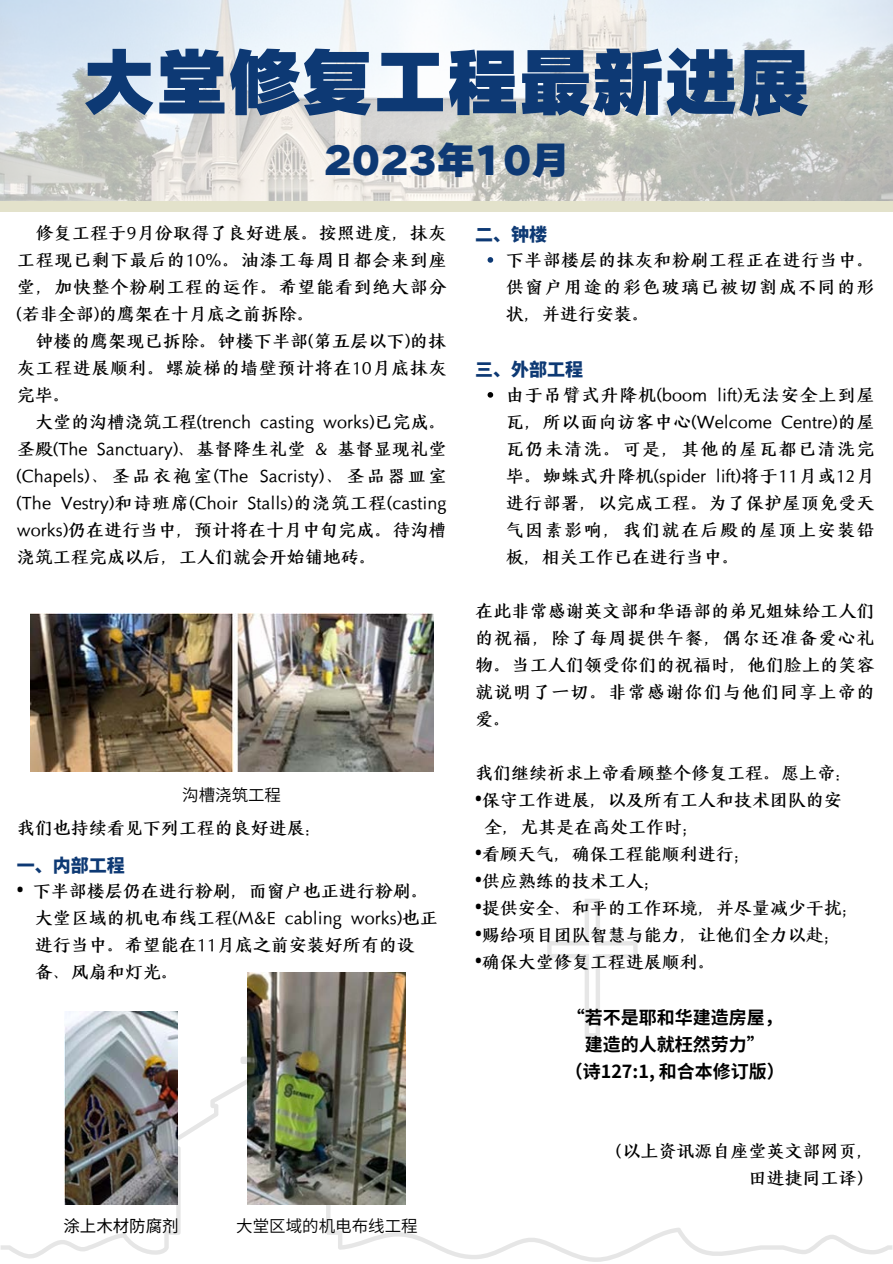
<style>
.page{position:relative;width:893px;height:1264px;background:#fff}
.page>*{position:absolute;margin:0;border:0;box-sizing:border-box;transform-origin:0 0}
.t1{font:72.6px "HY Qi Hei AZEJ";color:#0d3974}
.t2{font:37.8px "HY Qi Hei AZEJ";color:#0d3974}
.t3{font:18px/27px "HY Jin Kai J";color:#000;text-align:justify}
.t4{font:700 18px "Source Han Sans SC";color:#000}
.t5{font:800 18px "Source Han Sans SC";color:#0d3974}
.t6{font:16.5px "Source Han Sans SC";color:#000}
.t7{font:16.5px "Source Han Sans SC";color:#000}
.s1{font-family:"Noto Sans";font-weight:700}
</style>
<div class="page">
<img style="left:0;top:0;width:892px;height:201px">
<div style="left:0;top:201px;width:892px;height:10px;background:#e3e2cb"></div>
<svg style="left:1px;top:1056px;width:891px;height:205px"></svg>
<svg style="left:547px;top:899px;width:91px;height:138px"></svg>
<img style="left:30px;top:613px;width:403px;height:158px">
<img style="left:247px;top:972px;width:159px;height:232px">
<img style="left:64px;top:1011px;width:114px;height:193px">
<svg style="left:487px;top:257px;width:6px;height:6px"></svg>
<svg style="left:487px;top:392px;width:6px;height:5px"></svg>
<p class="t1" style="left:83px;top:41px;width:728px">大堂修复工程最新进展</p>
<p class="t2" style="left:323px;top:138px;width:247px">2023年10月</p>
<p class="t3" style="left:17px;top:219px;width:431px;text-indent:18px">修复工程于9月份取得了良好进展。按照进度，抹灰工程现已剩下最后的10%。油漆工每周日都会来到座堂，加快整个粉刷工程的运作。希望能看到绝大部分(若非全部)的鹰架在十月底之前拆除。</p>
<p class="t3" style="left:17px;top:327px;width:431px;text-indent:18px">钟楼的鹰架现已拆除。钟楼下半部(第五层以下)的抹灰工程进展顺利。螺旋梯的墙壁预计将在10月底抹灰完毕。</p>
<p class="t3" style="left:17px;top:408px;width:431px;text-indent:18px">大堂的沟槽浇筑工程(trench casting works)已完成。圣殿(The Sanctuary)、基督降生礼堂 &amp; 基督显现礼堂(Chapels)、圣品衣袍室(The Sacristy)、圣品器皿室(The Vestry)和诗班席(Choir Stalls)的浇筑工程(casting works)仍在进行当中，预计将在十月中旬完成。待沟槽浇筑工程完成以后，工人们就会开始铺地砖。</p>
<p class="t6" style="left:182px;top:781px;width:100px">沟槽浇筑工程</p>
<p class="t3" style="left:17px;top:814px;width:307px">我们也持续看见下列工程的良好进展：</p>
<p class="t5" style="left:17px;top:851px;width:109px">一、内部工程</p>
<p class="t3" style="left:17px;top:877px;width:413px"><span class="s1">•</span> 下半部楼层仍在进行粉刷，而窗户也正进行粉刷。</p>
<p class="t3" style="left:35px;top:904px;width:404px">大堂区域的机电布线工程(M&amp;E cabling works)也正</p>
<p class="t3" style="left:35px;top:931px;width:381px">进行当中。希望能在11月底之前安装好所有的设</p>
<p class="t3" style="left:35px;top:958px;width:145px">备、风扇和灯光。</p>
<p class="t7" style="left:63px;top:1212px;width:117px">涂上木材防腐剂</p>
<p class="t6" style="left:236px;top:1212px;width:183px">大堂区域的机电布线工程</p>
<p class="t5" style="left:475px;top:220px;width:73px">二、钟楼</p>
<p class="t3" style="left:505px;top:246px;width:370px">下半部楼层的抹灰和粉刷工程正在进行当中。供窗户用途的彩色玻璃已被切割成不同的形状，并进行安装。</p>
<p class="t5" style="left:475px;top:355px;width:109px">三、外部工程</p>
<p class="t3" style="left:505px;top:381px;width:370px">由于吊臂式升降机(boom lift)无法安全上到屋瓦，所以面向访客中心(Welcome Centre)的屋瓦仍未清洗。可是，其他的屋瓦都已清洗完毕。蜘蛛式升降机(spider lift)将于11月或12月进行部署，以完成工程。为了保护屋顶免受天气因素影响，我们就在后殿的屋顶上安装铅板，相关工作已在进行当中。</p>
<p class="t3" style="left:475px;top:597px;width:401px">在此非常感谢英文部和华语部的弟兄姐妹给工人们的祝福，除了每周提供午餐，偶尔还准备爱心礼物。当工人们领受你们的祝福时，他们脸上的笑容就说明了一切。非常感谢你们与他们同享上帝的爱。</p>
<p class="t3" style="left:475px;top:759px;width:379px">我们继续祈求上帝看顾整个修复工程。愿上帝：</p>
<p class="t3" style="left:475px;top:786px;width:368px"><span class="s1">•</span>保守工作进展，以及所有工人和技术团队的安</p>
<p class="t3" style="left:484px;top:813px;width:217px">全，尤其是在高处工作时；</p>
<p class="t3" style="left:475px;top:840px;width:278px"><span class="s1">•</span>看顾天气，确保工程能顺利进行；</p>
<p class="t3" style="left:475px;top:867px;width:188px"><span class="s1">•</span>供应熟练的技术工人；</p>
<p class="t3" style="left:475px;top:894px;width:373px"><span class="s1">•</span>提供安全、和平的工作环境，并尽量减少干扰;</p>
<p class="t3" style="left:475px;top:921px;width:368px"><span class="s1">•</span>赐给项目团队智慧与能力，让他们全力以赴；</p>
<p class="t3" style="left:475px;top:948px;width:242px"><span class="s1">•</span>确保大堂修复工程进展顺利。</p>
<p class="t4" style="left:566px;top:1003px;width:217px">“若不是耶和华建造房屋，</p>
<p class="t4" style="left:584px;top:1030px;width:181px">建造的人就枉然劳力”</p>
<p class="t4" style="left:564px;top:1057px;width:222px">（诗127:1, 和合本修订版）</p>
<p class="t3" style="left:604px;top:1136px;width:271px">（以上资讯源自座堂英文部网页，</p>
<p class="t3" style="left:748px;top:1163px;width:127px">田进捷同工译）</p>
</div>
